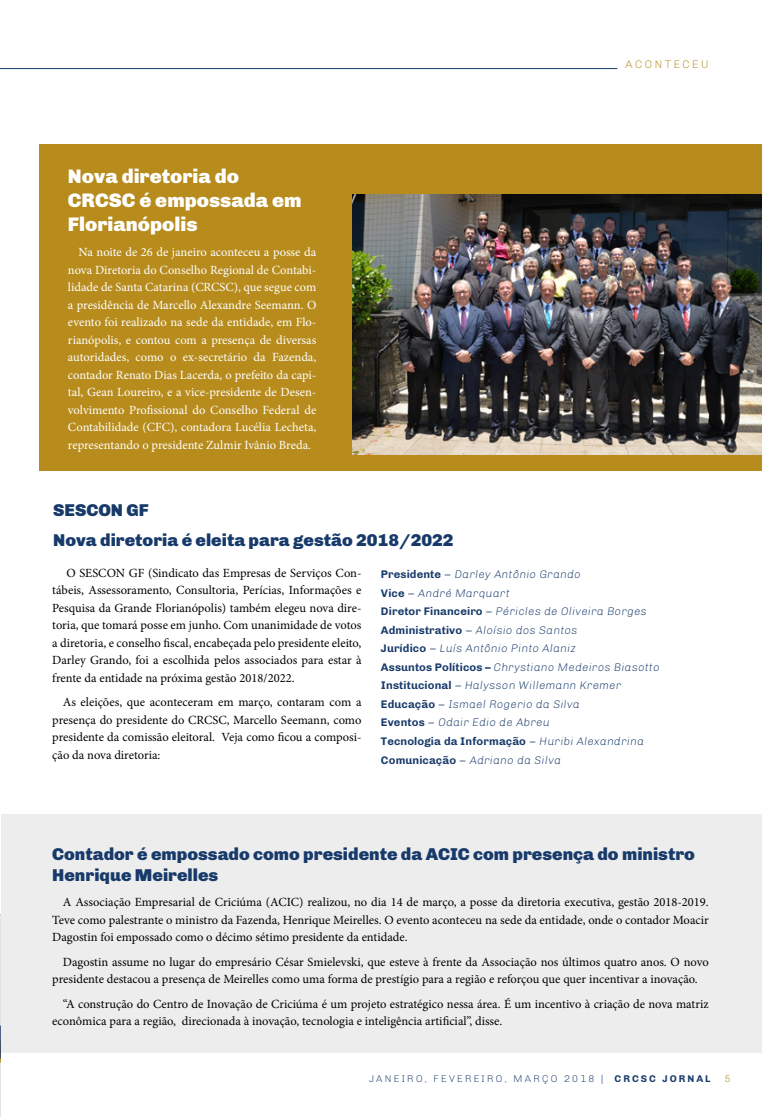
<style>
.page{position:relative;width:762px;height:1117px;background:#fff}
.page>*{position:absolute;margin:0;border:0;box-sizing:border-box;transform-origin:0 0}
.t1{font:900 20px/24px "Chivo";color:#fff}
.t2{font:900 17.5px/21px "Chivo";color:#173a6a}
.t3{font:12.5px/17.5px "Minion Pro";color:#000;text-align:justify}
.t4{font:12.5px/17.5px "Minion Pro";color:#fff;text-align:justify}
.t5{font:italic 300 11.25px/18.5px "Chivo";letter-spacing:.025em;color:#173a6a}
.t6{font:300 11.25px "Chivo";letter-spacing:.2em;color:#b78c1d}
.t7{font:300 10px "Chivo";letter-spacing:.2em;color:#173a6a}
.t8{font:300 10px "Chivo";color:#ae8321}
.s1{font-weight:700;font-style:normal}
.s2{font-weight:700}
</style>
<div class="page">
<div style="left:40px;top:144px;width:722px;height:326px;background:#b78c1d"></div>
<div style="left:2px;top:813px;width:760px;height:239px;background:#ededed"></div>
<hr style="left:0;top:68px;width:617px;height:1px;background:#173a6a">
<img style="left:353px;top:194px;width:409px;height:260px">
<img style="left:0;top:914px;width:1px;height:202px">
<h1 class="t1" style="left:68px;top:164px;width:235px">Nova diretoria do<br>CRCSC é empossada em<br>Florianópolis</h1>
<p class="t4" style="left:68px;top:243px;width:250px;text-indent:11px">Na noite de 26 de janeiro aconteceu a posse da nova Diretoria do Conselho Regional de Contabi&shy;lidade de Santa Catarina (CRCSC), que segue com a presidência de Marcello Alexandre Seemann. O evento foi realizado na sede da entidade, em Flo&shy;rianópolis, e contou com a presença de diversas autoridades, como o ex-secretário da Fazenda, contador Renato Dias Lacerda, o prefeito da capi&shy;tal, Gean Loureiro, e a vice-presidente de Desen&shy;volvimento Profissional do Conselho Federal de Contabilidade (CFC), contadora Lucélia Lecheta, representando o presidente Zulmir Ivânio Breda.</p>
<p class="t6" style="left:626px;top:58px;width:85px">ACONTECEU</p>
<h2 class="t2" style="left:53px;top:494px;width:402px;line-height:30px">SESCON GF<br>Nova diretoria é eleita para gestão 2018/2022</h2>
<p class="t3" style="left:52px;top:563px;width:311px;text-indent:14px">O SESCON GF (Sindicato das Empresas de Serviços Con&shy;tábeis, Assessoramento, Consultoria, Perícias, Informações e Pesquisa da Grande Florianópolis) também elegeu nova dire&shy;toria, que tomará posse em junho. Com unanimidade de votos a diretoria, e conselho fiscal, encabeçada pelo presidente eleito, Darley Grando, foi a escolhida pelos associados para estar à frente da entidade na próxima gestão 2018/2022.</p>
<p class="t3" style="left:52px;top:693px;width:311px;text-indent:11px">As eleições, que aconteceram em março, contaram com a presença do presidente do CRCSC, Marcello Seemann, como presidente da comissão eleitoral. Veja como ficou a composi&shy;ção da nova diretoria:</p>
<p class="t5" style="left:381px;top:565px;width:280px"><span class="s1">Presidente</span> – Darley Antônio Grando<br><span class="s1">Vice</span> – André Marquart<br><span class="s1">Diretor Financeiro</span> – Péricles de Oliveira Borges <span class="s1">Administrativo</span> – Aloísio dos Santos<br><span class="s1">Jurídico</span> – Luís Antônio Pinto Alaniz<br><span class="s1">Assuntos Políticos –</span> Chrystiano Medeiros Biasotto <span class="s1">Institucional</span> – Halysson Willemann Kremer <span class="s1">Educação</span> – Ismael Rogerio da Silva<br><span class="s1">Eventos</span> – Odair Edio de Abreu<br><span class="s1">Tecnologia da Informação</span> – Huribi Alexandrina <span class="s1">Comunicação</span> – Adriano da Silva</p>
<h2 class="t2" style="left:52px;top:843px;width:644px">Contador é empossado como presidente da ACIC com presença do ministro<br>Henrique Meirelles</h2>
<p class="t3" style="left:52px;top:893px;width:658px;text-indent:11px">A Associação Empresarial de Criciúma (ACIC) realizou, no dia 14 de março, a posse da diretoria executiva, gestão 2018-2019.<br>Teve como palestrante o ministro da Fazenda, Henrique Meirelles. O evento aconteceu na sede da entidade, onde o contador Moacir Dagostin foi empossado como o décimo sétimo presidente da entidade.</p>
<p class="t3" style="left:52px;top:952px;width:658px;text-indent:11px">Dagostin assume no lugar do empresário César Smielevski, que esteve à frente da Associação nos últimos quatro anos. O novo presidente destacou a presença de Meirelles como uma forma de prestígio para a região e reforçou que quer incentivar a inovação.</p>
<p class="t3" style="left:52px;top:994px;width:658px;text-indent:11px">“A construção do Centro de Inovação de Criciúma é um projeto estratégico nessa área. É um incentivo à criação de nova matriz econômica para a região, direcionada à inovação, tecnologia e inteligência artificial”, disse.</p>
<p class="t7" style="left:369px;top:1072px;width:343px">JANEIRO, FEVEREIRO, MARÇO 2018 | <span class="s2">CRCSC JORNAL</span></p>
<p class="t8" style="left:725px;top:1072px;width:8px">5</p>
</div>
